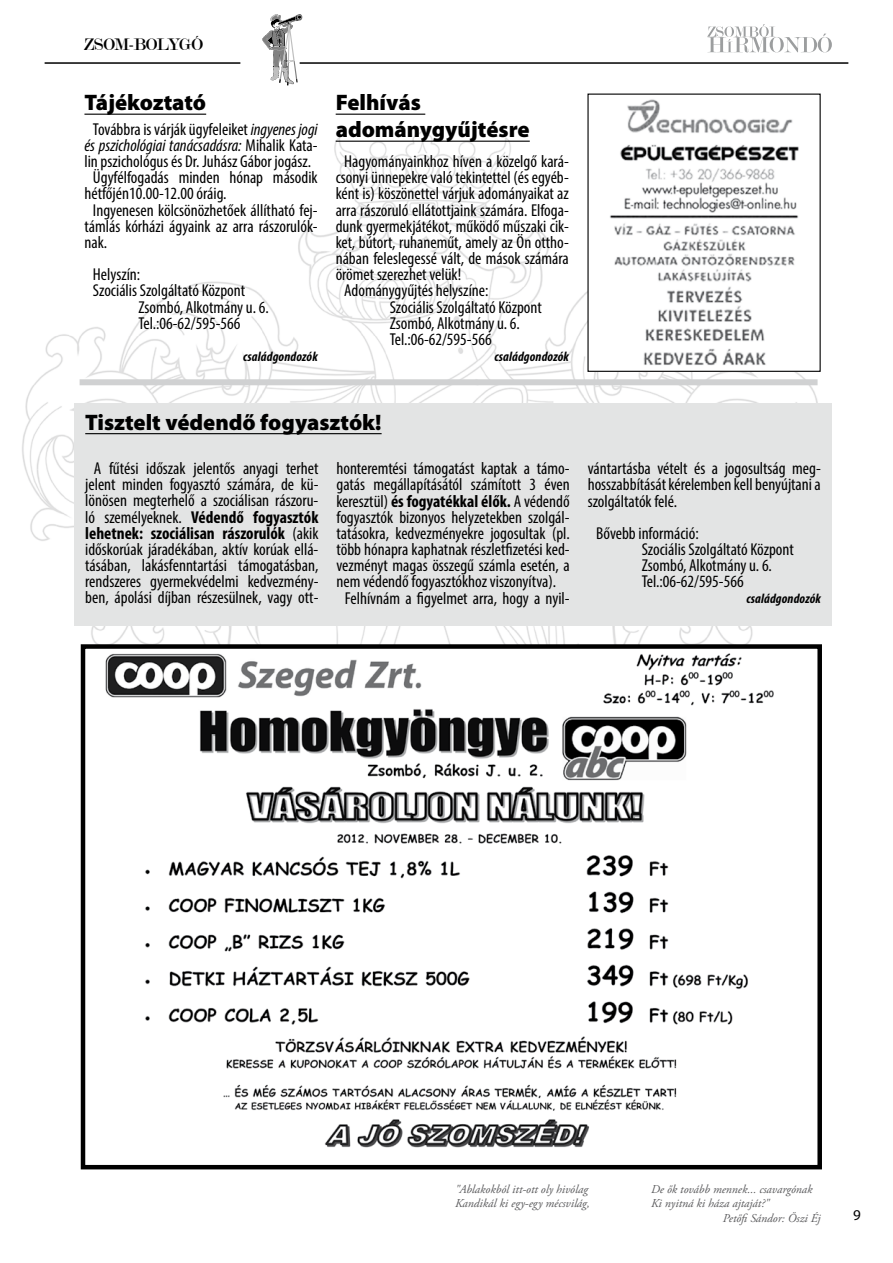
<style>
.page{position:relative;width:893px;height:1263px;background:#fff}
.page>*{position:absolute;margin:0;border:0;box-sizing:border-box;transform-origin:0 0}
.t1{font:900 22.5px/27px "Myriad Pro";color:#000}
.t2{font:18px "Modern";letter-spacing:-.03em;color:#000}
.t3{font:condensed 17.25px/16.2px "Myriad Pro";color:#000;text-align:center}
.t4{font:italic condensed 17.25px "Myriad Pro";color:#000}
.t5{font:15px "Myriad Pro";color:#000}
.t6{font:italic 700 condensed 13.5px "Myriad Pro";letter-spacing:.01em;color:#000}
.t7{font:italic 12px/14.4px "Adobe Garamond Pro";color:#58585a}
.s1{font-style:italic}
.s2{font-style:normal}
.s3{font-weight:700}
</style>
<div class="page">
<img style="left:22px;top:113px;width:807px;height:909px">
<svg style="left:262px;top:14px;width:40px;height:72px"></svg>
<hr style="left:300px;top:62px;width:548px;height:2px;background:#000">
<hr style="left:45px;top:62px;width:195px;height:2px;background:#000">
<svg style="left:707px;top:24px;width:125px;height:28px"></svg>
<div style="left:74px;top:403px;width:758px;height:222px;background:#e3e4e4"></div>
<hr style="left:336px;top:114px;width:89px;height:1px;background:#000">
<hr style="left:336px;top:141px;width:194px;height:1px;background:#000">
<hr style="left:84px;top:114px;width:122px;height:1px;background:#000">
<hr style="left:85px;top:433px;width:297px;height:1px;background:#000">
<img style="left:86px;top:649px;width:731px;height:499px">
<div style="left:81px;top:644px;width:741px;height:525px;border:4px solid #000"></div>
<div style="left:80px;top:379px;width:738px;height:6px;background:#d0d1d2"></div>
<div style="left:588px;top:94px;width:232px;height:277px;background:#fff"></div>
<img style="left:610px;top:99px;width:189px;height:267px">
<p class="t2" style="left:84px;top:35px;width:121px">ZSOM-BOLYGÓ</p>
<h1 class="t1" style="left:84px;top:90px;width:123px">Tájékoztató</h1>
<p class="t3" style="left:93px;top:121px;width:226px">Továbbra is várják ügyfeleiket <span class="s1">ingyenes jogi</span></p>
<p class="t4" style="left:84px;top:135px;width:235px">és pszichológiai tanácsadásra: <span class="s2">Mihalik Kata-</span></p>
<p class="t3" style="left:84px;top:153px;width:228px">lin pszichológus és Dr. Juhász Gábor jogász.</p>
<p class="t3" style="left:93px;top:169px;width:226px">Ügyfélfogadás minden hónap második</p>
<p class="t3" style="left:84px;top:185px;width:144px">hétfőjén10.00-12.00 óráig.</p>
<p class="t3" style="left:93px;top:202px;width:226px">Ingyenesen kölcsönözhetőek állítható fej-</p>
<p class="t3" style="left:84px;top:218px;width:235px">támlás kórházi ágyaink az arra rászorulók-</p>
<p class="t3" style="left:84px;top:234px;width:24px">nak.</p>
<p class="t3" style="left:93px;top:266px;width:49px">Helyszín:</p>
<p class="t3" style="left:93px;top:282px;width:154px">Szociális Szolgáltató Központ</p>
<p class="t3" style="left:138px;top:299px;width:132px">Zsombó, Alkotmány u. 6.</p>
<p class="t3" style="left:138px;top:315px;width:103px">Tel.:06-62/595-566</p>
<p class="t6" style="left:243px;top:348px;width:76px">családgondozók</p>
<h1 class="t1" style="left:336px;top:90px;width:196px">Felhívás adománygyűjtésre</h1>
<p class="t3" style="left:344px;top:153px;width:226px">Hagyományainkhoz híven a közelgő kará-</p>
<p class="t3" style="left:336px;top:169px;width:235px">csonyi ünnepekre való tekintettel (és egyéb-</p>
<p class="t3" style="left:336px;top:185px;width:235px">ként is) köszönettel várjuk adományaikat az</p>
<p class="t3" style="left:336px;top:202px;width:235px">arra rászoruló ellátottjaink számára. Elfoga-</p>
<p class="t3" style="left:336px;top:218px;width:235px">dunk gyermekjátékot, működő műszaki cik-</p>
<p class="t3" style="left:336px;top:234px;width:235px">ket, bútort, ruhaneműt, amely az Ön ottho-</p>
<p class="t3" style="left:336px;top:250px;width:235px">nában feleslegessé vált, de mások számára</p>
<p class="t3" style="left:336px;top:266px;width:127px">örömet szerezhet velük!</p>
<p class="t3" style="left:344px;top:282px;width:146px">Adománygyűjtés helyszíne:</p>
<p class="t3" style="left:390px;top:299px;width:154px">Szociális Szolgáltató Központ</p>
<p class="t3" style="left:390px;top:315px;width:132px">Zsombó, Alkotmány u. 6.</p>
<p class="t3" style="left:390px;top:331px;width:103px">Tel.:06-62/595-566</p>
<p class="t6" style="left:494px;top:348px;width:76px">családgondozók</p>
<h1 class="t1" style="left:85px;top:409px;width:298px">Tisztelt védendő fogyasztók!</h1>
<p class="t3" style="left:85px;top:460px;width:235px">A fűtési időszak jelentős anyagi terhet jelent minden fogyasztó számára, de kü&shy;lönösen megterhelő a szociálisan rászoru&shy;ló személyeknek. <span class="s3">Védendő fogyasztók lehetnek: szociálisan rászorulók</span> (akik időskorúak járadékában, aktív korúak ellá&shy;tásában, lakásfenntartási támogatásban, rendszeres gyermekvédelmi kedvezmény&shy;ben, ápolási díjban részesülnek, vagy ott-</p>
<p class="t3" style="left:336px;top:460px;width:235px">honteremtési támogatást kaptak a támo-</p>
<p class="t3" style="left:336px;top:476px;width:235px">gatás megállapításától számított 3 éven</p>
<p class="t3" style="left:336px;top:492px;width:235px">keresztül) <span class="s3">és fogyatékkal élők.</span> A védendő</p>
<p class="t3" style="left:336px;top:509px;width:235px">fogyasztók bizonyos helyzetekben szolgál-</p>
<p class="t3" style="left:336px;top:525px;width:235px">tatásokra, kedvezményekre jogosultak (pl.</p>
<p class="t3" style="left:336px;top:541px;width:235px">több hónapra kaphatnak részletfizetési ked-</p>
<p class="t3" style="left:336px;top:557px;width:235px">vezményt magas összegű számla esetén, a</p>
<p class="t3" style="left:336px;top:573px;width:221px">nem védendő fogyasztókhoz viszonyítva).</p>
<p class="t3" style="left:345px;top:589px;width:226px">Felhívnám a figyelmet arra, hogy a nyil-</p>
<p class="t3" style="left:588px;top:460px;width:235px;text-align:justify">vántartásba vételt és a jogosultság meg&shy;hosszabbítását kérelemben kell benyújtani a szolgáltatók felé.</p>
<p class="t3" style="left:642px;top:525px;width:154px;text-align:left;text-indent:-45px">Bővebb információ:<br>Szociális Szolgáltató Központ<br>Zsombó, Alkotmány u. 6.<br>Tel.:06-62/595-566</p>
<p class="t6" style="left:746px;top:590px;width:76px">családgondozók</p>
<p class="t7" style="left:455px;top:1182px;width:136px">"Ablakokból itt-ott oly hivólag<br>Kandikál ki egy-egy mécsvilág,</p>
<p class="t7" style="left:651px;top:1182px;width:163px">De ők tovább mennek... csavargónak</p>
<p class="t7" style="left:651px;top:1197px;width:120px">Ki nyitná ki háza ajtaját?"</p>
<p class="t7" style="left:723px;top:1211px;width:99px">Petőfi Sándor: Őszi Éj</p>
<p class="t5" style="left:853px;top:1206px;width:9px">9</p>
</div>
